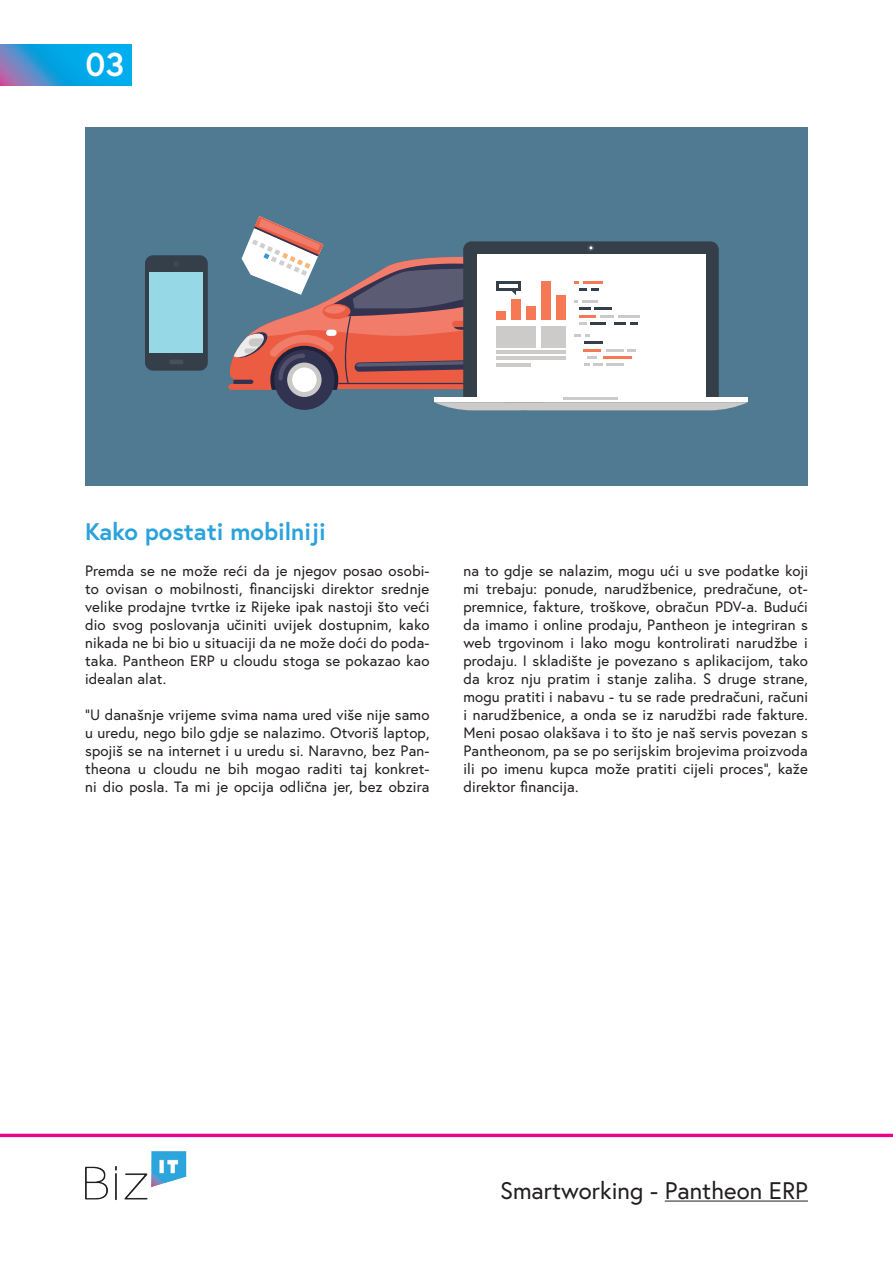
<style>
.page{position:relative;width:893px;height:1263px;background:#fff}
.page>*{position:absolute;margin:0;border:0;box-sizing:border-box;transform-origin:0 0}
.t1{font:700 33px "Europa";color:#fff}
.t2{font:24px "Europa";color:#231f20}
.t3{font:700 24px "Europa";color:#2aa2db}
.t4{font:15px/18px "Europa";letter-spacing:.01em;color:#231f20;text-align:justify}
</style>
<div class="page">
<img style="left:85px;top:1151px;width:102px;height:49px">
<hr style="left:0;top:1134px;width:893px;height:3px;background:#ed028c">
<svg style="left:0;top:44px;width:132px;height:42px;background:#229ddc"></svg>
<hr style="left:665px;top:1200px;width:143px;height:1px;background:#231f20">
<div style="left:85px;top:128px;width:723px;height:358px;background:#4f7a92"></div>
<div style="left:145px;top:255px;width:63px;height:116px;background:#353f4a;border-radius:8px"></div>
<hr style="left:169px;top:360px;width:14px;height:4px;background:#474f59;border-radius:2px">
<svg style="left:174px;top:262px;width:5px;height:4px"></svg>
<div style="left:150px;top:273px;width:53px;height:80px;background:#96d8e6"></div>
<svg style="left:228px;top:216px;width:520px;height:194px"></svg>
<h1 class="t1" style="left:85px;top:42px;width:40px">03</h1>
<h2 class="t3" style="left:85px;top:515px;width:242px">Kako postati mobilniji</h2>
<p class="t4" style="left:85px;top:561px;width:346px">Premda se ne može reći da je njegov posao osobi&shy;to ovisan o mobilnosti, financijski direktor srednje velike prodajne tvrtke iz Rijeke ipak nastoji što veći dio svog poslovanja učiniti uvijek dostupnim, kako nikada ne bi bio u situaciji da ne može doći do poda&shy;taka. Pantheon ERP u cloudu stoga se pokazao kao idealan alat.</p>
<p class="t4" style="left:85px;top:705px;width:346px">“U današnje vrijeme svima nama ured više nije samo u uredu, nego bilo gdje se nalazimo. Otvoriš laptop, spojiš se na internet i u uredu si. Naravno, bez Pan&shy;theona u cloudu ne bih mogao raditi taj konkret&shy;ni dio posla. Ta mi je opcija odlična jer, bez obzira</p>
<p class="t4" style="left:463px;top:561px;width:346px">na to gdje se nalazim, mogu ući u sve podatke koji mi trebaju: ponude, narudžbenice, predračune, ot&shy;premnice, fakture, troškove, obračun PDV-a. Budući da imamo i online prodaju, Pantheon je integriran s web trgovinom i lako mogu kontrolirati narudžbe i prodaju. I skladište je povezano s aplikacijom, tako da kroz nju pratim i stanje zaliha. S druge strane, mogu pratiti i nabavu - tu se rade predračuni, računi i narudžbenice, a onda se iz narudžbi rade fakture.<br>Meni posao olakšava i to što je naš servis povezan s Pantheonom, pa se po serijskim brojevima proizvoda ili po imenu kupca može pratiti cijeli proces”, kaže direktor financija.</p>
<h2 class="t2" style="left:500px;top:1175px;width:309px">Smartworking - Pantheon ERP</h2>
</div>
